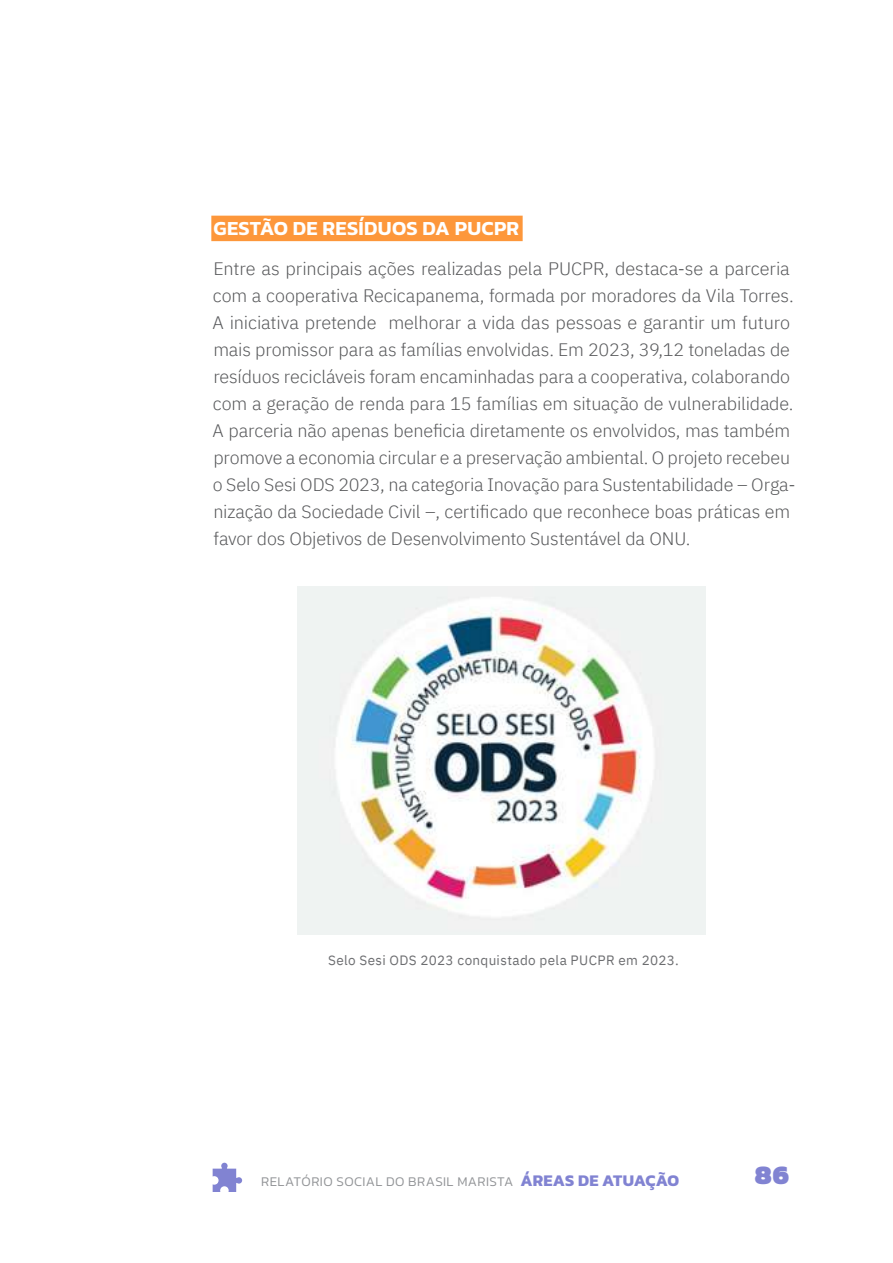
<style>
.page{position:relative;width:893px;height:1263px;background:#fff}
.page>*{position:absolute;margin:0;border:0;box-sizing:border-box;transform-origin:0 0}
.t1{font:900 27px "Kanit";color:#8183d2}
.t2{font:600 20.25px "Kanit";letter-spacing:.01em;color:#fff}
.t3{font:300 18px/27px "IBM Plex Sans";letter-spacing:-.01em;color:#57585a}
.t4{font:300 13.5px "Kanit";letter-spacing:.03em;color:#939598}
.t5{font:13.5px "IBM Plex Sans";letter-spacing:.025em;color:#6c6d70}
.s1{font-weight:700;font-size:16.5px;color:#8183d2}
</style>
<div class="page">
<svg style="left:213px;top:1163px;width:29px;height:29px"></svg>
<div style="left:211px;top:216px;width:312px;height:25px;background:#fd973b"></div>
<img style="left:298px;top:586px;width:408px;height:348px">
<p class="t2" style="left:213px;top:213px;width:307px">GESTÃO DE RESÍDUOS DA PUCPR</p>
<p class="t3" style="left:213px;top:253px;width:584px">Entre as principais ações realizadas pela PUCPR, destaca-se a parceria com a cooperativa Recicapanema, formada por moradores da Vila Torres.<br>A iniciativa pretende melhorar a vida das pessoas e garantir um futuro mais promissor para as famílias envolvidas. Em 2023, 39,12 toneladas de resíduos recicláveis foram encaminhadas para a cooperativa, colaborando com a geração de renda para 15 famílias em situação de vulnerabilidade.<br>A parceria não apenas beneficia diretamente os envolvidos, mas também promove a economia circular e a preservação ambiental. O projeto recebeu o Selo Sesi ODS 2023, na categoria Inovação para Sustentabilidade – Orga&shy;nização da Sociedade Civil –, certificado que reconhece boas práticas em favor dos Objetivos de Desenvolvimento Sustentável da ONU.</p>
<p class="t5" style="left:328px;top:950px;width:352px">Selo Sesi ODS 2023 conquistado pela PUCPR em 2023.</p>
<p class="t4" style="left:261px;top:1172px;width:420px">RELATÓRIO SOCIAL DO BRASIL MARISTA <span class="s1">ÁREAS DE ATUAÇÃO</span></p>
<h1 class="t1" style="left:755px;top:1153px;width:36px">86</h1>
</div>
